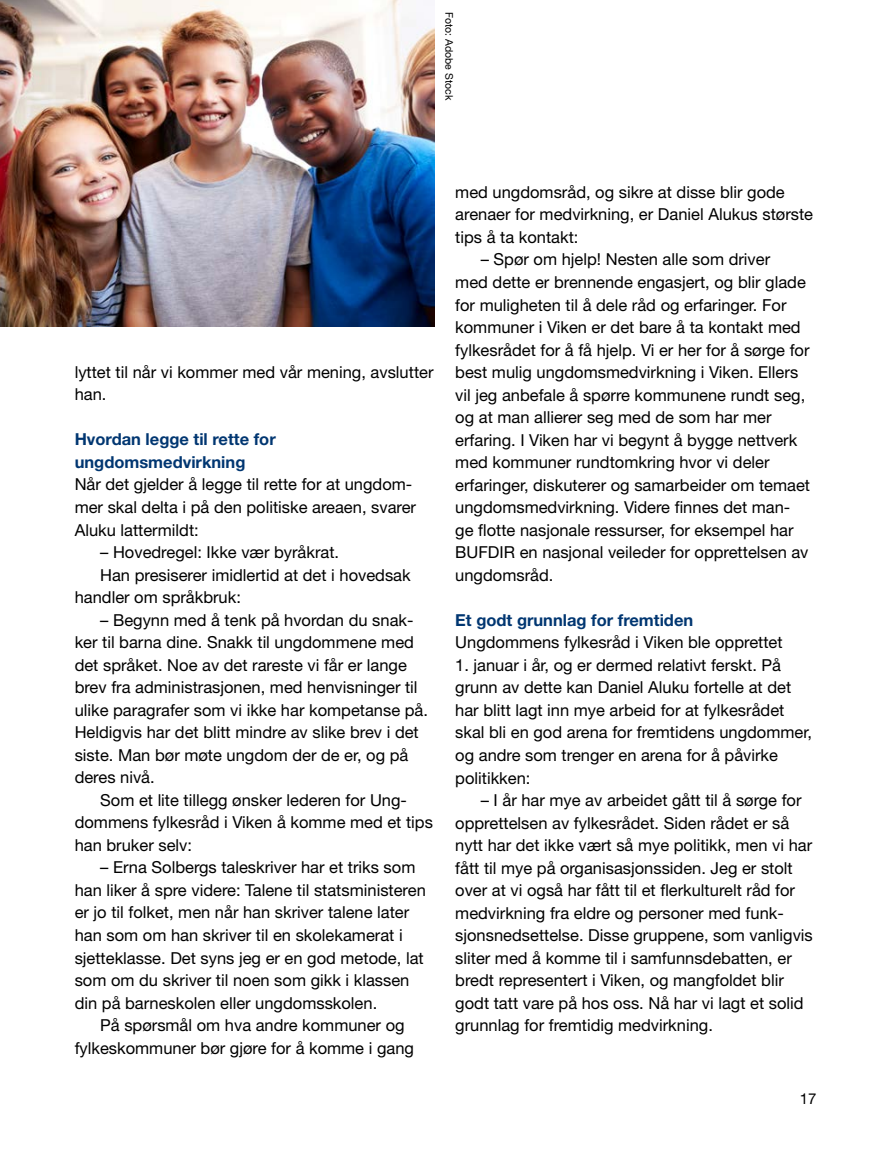
<style>
.page{position:relative;width:893px;height:1149px;background:#fff}
.page>*{position:absolute;margin:0;border:0;box-sizing:border-box;transform-origin:0 0}
.t1{font:16.5px/22.5px "Helvetica Neue LT Pro";color:#000}
.t2{font:700 16.5px/22.5px "Helvetica Neue LT Pro";color:#003671}
.t3{font:15px "Helvetica Neue LT Pro";color:#000}
.t4{font:10.5px "Helvetica Neue LT Pro";color:#000}
</style>
<div class="page">
<img style="left:0;top:0;width:434px;height:327px">
<p class="t4" style="left:456px;top:12px;width:90px;rotate:90deg">Foto: Adobe Stock</p>
<p class="t1" style="left:75px;top:360px;width:360px">lyttet til når vi kommer med vår mening, avslutter han.</p>
<p class="t2" style="left:75px;top:428px;width:203px">Hvordan legge til rette for ungdomsmedvirkning</p>
<p class="t1" style="left:75px;top:473px;width:343px">Når det gjelder å legge til rette for at ungdom&shy;mer skal delta i på den politiske areaen, svarer<br>Aluku lattermildt:</p>
<p class="t1" style="left:100px;top:540px;width:240px">– Hovedregel: Ikke vær byråkrat.</p>
<p class="t1" style="left:100px;top:563px;width:312px">Han presiserer imidlertid at det i hovedsak</p>
<p class="t1" style="left:75px;top:585px;width:168px">handler om språkbruk:</p>
<p class="t1" style="left:75px;top:608px;width:355px;text-indent:26px">– Begynn med å tenk på hvordan du snak&shy;ker til barna dine. Snakk til ungdommene med det språket. Noe av det rareste vi får er lange brev fra administrasjonen, med henvisninger til ulike paragrafer som vi ikke har kompetanse på.<br>Heldigvis har det blitt mindre av slike brev i det siste. Man bør møte ungdom der de er, og på deres nivå.</p>
<p class="t1" style="left:75px;top:788px;width:360px;text-indent:26px">Som et lite tillegg ønsker lederen for Ung&shy;dommens fylkesråd i Viken å komme med et tips han bruker selv:</p>
<p class="t1" style="left:75px;top:855px;width:353px;text-indent:26px">– Erna Solbergs taleskriver har et triks som han liker å spre videre: Talene til statsministeren er jo til folket, men når han skriver talene later han som om han skriver til en skolekamerat i sjetteklasse. Det syns jeg er en god metode, lat som om du skriver til noen som gikk i klassen din på barneskolen eller ungdomsskolen.</p>
<p class="t1" style="left:75px;top:1013px;width:341px;text-indent:26px">På spørsmål om hva andre kommuner og fylkeskommuner bør gjøre for å komme i gang</p>
<p class="t1" style="left:455px;top:180px;width:359px">med ungdomsråd, og sikre at disse blir gode arenaer for medvirkning, er Daniel Alukus største tips å ta kontakt:</p>
<p class="t1" style="left:455px;top:248px;width:356px;text-indent:26px">– Spør om hjelp! Nesten alle som driver<br>med dette er brennende engasjert, og blir glade for muligheten til å dele råd og erfaringer. For kommuner i Viken er det bare å ta kontakt med fylkesrådet for å få hjelp. Vi er her for å sørge for best mulig ungdomsmedvirkning i Viken. Ellers vil jeg anbefale å spørre kommunene rundt seg, og at man allierer seg med de som har mer erfaring. I Viken har vi begynt å bygge nettverk med kommuner rundtomkring hvor vi deler erfaringer, diskuterer og samarbeider om temaet ungdomsmedvirkning. Videre finnes det man&shy;ge flotte nasjonale ressurser, for eksempel har BUFDIR en nasjonal veileder for opprettelsen av ungdomsråd.</p>
<p class="t2" style="left:455px;top:608px;width:239px">Et godt grunnlag for fremtiden</p>
<p class="t1" style="left:455px;top:630px;width:329px">Ungdommens fylkesråd i Viken ble opprettet</p>
<p class="t1" style="left:455px;top:653px;width:358px">1. januar i år, og er dermed relativt ferskt. På grunn av dette kan Daniel Aluku fortelle at det har blitt lagt inn mye arbeid for at fylkesrådet skal bli en god arena for fremtidens ungdommer, og andre som trenger en arena for å påvirke politikken:</p>
<p class="t1" style="left:455px;top:788px;width:359px;text-indent:26px">– I år har mye av arbeidet gått til å sørge for opprettelsen av fylkesrådet. Siden rådet er så nytt har det ikke vært så mye politikk, men vi har fått til mye på organisasjonssiden. Jeg er stolt over at vi også har fått til et flerkulturelt råd for medvirkning fra eldre og personer med funk&shy;sjonsnedsettelse. Disse gruppene, som vanligvis sliter med å komme til i samfunnsdebatten, er bredt representert i Viken, og mangfoldet blir godt tatt vare på hos oss. Nå har vi lagt et solid grunnlag for fremtidig medvirkning.</p>
<p class="t3" style="left:800px;top:1088px;width:18px">17</p>
</div>
